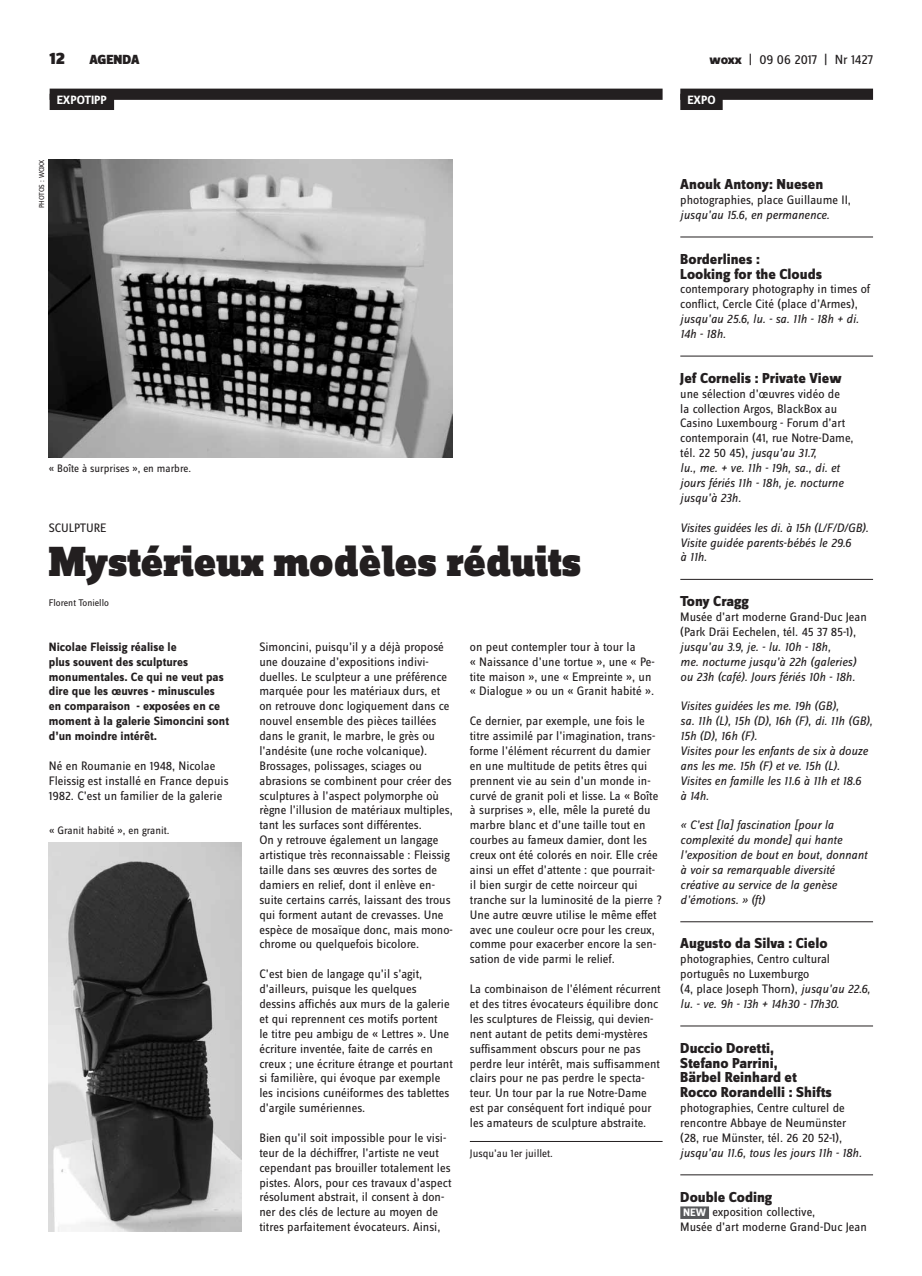
<style>
.page{position:relative;width:922px;height:1276px;background:#fff}
.page>*{position:absolute;margin:0;border:0;box-sizing:border-box;transform-origin:0 0}
.t1{font:900 43.75px "Zine Slab Dis";letter-spacing:-.01em;color:#231f20}
.t2{font:900 17.5px "Zine Sans Dis";color:#231f20}
.t3{font:800 15px/14.9px "Zine Sans Dis";color:#231f20}
.t4{font:13.75px "Zine Sans Dis";letter-spacing:-.01em;color:#231f20}
.t5{font:900 13.75px "Zine Sans Dis";color:#231f20}
.t6{font:12.75px/14.9px "Zine Sans Dis";color:#231f20}
.t7{font:italic 12.75px/14.9px "Zine Sans Dis";color:#231f20}
.t8{font:700 12.5px/14.9px "Zine Sans Dis";color:#231f20}
.t9{font:700 12.5px "Zine Sans Dis";color:#fff}
.t10{font:11.25px "Zine Sans Dis";color:#231f20}
.t11{font:10px "Zine Sans Dis";color:#231f20}
.t12{font:7.5px "Zine Sans Dis";color:#231f20}
.s1{font-weight:800}
.s2{font-style:italic}
.s3{font-weight:700;font-size:11.25px;color:#fff}
</style>
<div class="page">
<div style="left:50px;top:89px;width:612px;height:11px;background:#231f20"></div>
<div style="left:50px;top:94px;width:64px;height:16px;background:#231f20"></div>
<img style="left:49px;top:842px;width:192px;height:389px">
<hr style="left:469px;top:1141px;width:193px;height:1px;background:#231f20">
<div style="left:680px;top:89px;width:192px;height:11px;background:#231f20"></div>
<div style="left:680px;top:94px;width:42px;height:16px;background:#231f20"></div>
<img style="left:49px;top:159px;width:403px;height:298px">
<hr style="left:680px;top:237px;width:192px;height:1px;background:#231f20">
<hr style="left:680px;top:356px;width:192px;height:1px;background:#231f20">
<hr style="left:680px;top:579px;width:192px;height:1px;background:#231f20">
<hr style="left:680px;top:921px;width:192px;height:1px;background:#231f20">
<hr style="left:680px;top:1025px;width:192px;height:1px;background:#231f20">
<hr style="left:680px;top:1174px;width:192px;height:1px;background:#231f20">
<div style="left:680px;top:1206px;width:28px;height:13px;background:#58595b"></div>
<h2 class="t2" style="left:50px;top:49px;width:17px">12</h2>
<p class="t5" style="left:89px;top:53px;width:52px">AGENDA</p>
<p class="t4" style="left:709px;top:53px;width:165px"><span class="s1">woxx</span> | 09 06 2017 | Nr 1427</p>
<p class="t9" style="left:57px;top:93px;width:52px">EXPOTIPP</p>
<p class="t9" style="left:687px;top:93px;width:30px">EXPO</p>
<p class="t12" style="left:38px;top:208px;width:50px;rotate:-90deg">Photos : woxx</p>
<p class="t10" style="left:49px;top:462px;width:144px">« Boîte à surprises », en marbre.</p>
<p class="t6" style="left:49px;top:520px;width:14px">Sculpture</p>
<h1 class="t1" style="left:49px;top:539px;width:533px">Mystérieux modèles réduits</h1>
<p class="t11" style="left:49px;top:597px;width:62px">Florent Toniello</p>
<p class="t8" style="left:49px;top:640px;width:181px">Nicolae Fleissig réalise le<br>plus souvent des sculptures monumentales. Ce qui ne veut pas dire que les œuvres - minuscules en comparaison - exposées en ce moment à la galerie Simoncini sont d’un moindre intérêt.</p>
<p class="t6" style="left:49px;top:759px;width:181px">Né en Roumanie en 1948, Nicolae<br>Fleissig est installé en France depuis<br>1982. C’est un familier de la galerie</p>
<p class="t10" style="left:49px;top:824px;width:122px">« Granit habité », en granit.</p>
<p class="t6" style="left:259px;top:640px;width:195px">Simoncini, puisqu’il y a déjà proposé une douzaine d’expositions indivi&shy;duelles. Le sculpteur a une préférence marquée pour les matériaux durs, et on retrouve donc logiquement dans ce nouvel ensemble des pièces taillées dans le granit, le marbre, le grès ou l’andésite (une roche volcanique).<br>Brossages, polissages, sciages ou abrasions se combinent pour créer des sculptures à l’aspect polymorphe où règne l’illusion de matériaux multiples, tant les surfaces sont différentes.<br>On y retrouve également un langage artistique très reconnaissable : Fleissig taille dans ses œuvres des sortes de damiers en relief, dont il enlève en&shy;suite certains carrés, laissant des trous qui forment autant de crevasses. Une espèce de mosaïque donc, mais mono&shy;chrome ou quelquefois bicolore.</p>
<p class="t6" style="left:259px;top:967px;width:195px">C’est bien de langage qu’il s’agit, d’ailleurs, puisque les quelques dessins affichés aux murs de la galerie et qui reprennent ces motifs portent<br>le titre peu ambigu de « Lettres ». Une écriture inventée, faite de carrés en creux ; une écriture étrange et pourtant si familière, qui évoque par exemple les incisions cunéiformes des tablettes d’argile sumériennes.</p>
<p class="t6" style="left:259px;top:1131px;width:194px">Bien qu’il soit impossible pour le visi&shy;teur de la déchiffrer, l’artiste ne veut cependant pas brouiller totalement les pistes. Alors, pour ces travaux d’aspect résolument abstrait, il consent à don&shy;ner des clés de lecture au moyen de titres parfaitement évocateurs. Ainsi,</p>
<p class="t6" style="left:469px;top:640px;width:186px">on peut contempler tour à tour la<br>« Naissance d’une tortue », une « Pe&shy;tite maison », une « Empreinte », un « Dialogue » ou un « Granit habité ».</p>
<p class="t6" style="left:469px;top:714px;width:194px">Ce dernier, par exemple, une fois le titre assimilé par l’imagination, trans&shy;forme l’élément récurrent du damier en une multitude de petits êtres qui prennent vie au sein d’un monde in&shy;curvé de granit poli et lisse. La « Boîte à surprises », elle, mêle la pureté du marbre blanc et d’une taille tout en courbes au fameux damier, dont les creux ont été colorés en noir. Elle crée ainsi un effet d’attente : que pourrait&shy;il bien surgir de cette noirceur qui tranche sur la luminosité de la pierre ?<br>Une autre œuvre utilise le même effet avec une couleur ocre pour les creux, comme pour exacerber encore la sen&shy;sation de vide parmi le relief.</p>
<p class="t6" style="left:470px;top:982px;width:192px">La combinaison de l’élément récurrent et des titres évocateurs équilibre donc les sculptures de Fleissig, qui devien&shy;nent autant de petits demi-mystères suffisamment obscurs pour ne pas perdre leur intérêt, mais suffisamment clairs pour ne pas perdre le specta&shy;teur. Un tour par la rue Notre-Dame est par conséquent fort indiqué pour les amateurs de sculpture abstraite.</p>
<p class="t10" style="left:469px;top:1147px;width:85px">Jusqu’au 1er juillet.</p>
<p class="t3" style="left:680px;top:178px;width:144px">Anouk Antony: Nuesen</p>
<p class="t6" style="left:680px;top:193px;width:172px">photographies, place Guillaume II,</p>
<p class="t7" style="left:680px;top:207px;width:151px">jusqu’au 15.6, en permanence.</p>
<p class="t3" style="left:680px;top:252px;width:143px">Borderlines :<br>Looking for the Clouds</p>
<p class="t6" style="left:680px;top:282px;width:191px">contemporary photography in times of conflict, Cercle Cité (place d’Armes),</p>
<p class="t7" style="left:680px;top:312px;width:180px">jusqu’au 25.6, lu. - sa. 11h - 18h + di.<br>14h - 18h.</p>
<p class="t3" style="left:680px;top:371px;width:163px">Jef Cornelis : Private View</p>
<p class="t6" style="left:680px;top:387px;width:175px">une sélection d’œuvres vidéo de<br>la collection Argos, BlackBox au<br>Casino Luxembourg - Forum d’art contemporain (41, rue Notre-Dame, tél. 22 50 45), <span class="s2">jusqu’au 31.7,<br>lu., me. + ve. 11h - 19h, sa., di. et jours fériés 11h - 18h, je. nocturne jusqu’à 23h.</span></p>
<p class="t7" style="left:680px;top:520px;width:189px">Visites guidées les di. à 15h (L/F/D/GB).<br>Visite guidée parents-bébés le 29.6<br>à 11h.</p>
<p class="t3" style="left:680px;top:594px;width:70px">Tony Cragg</p>
<p class="t6" style="left:680px;top:610px;width:188px">Musée d’art moderne Grand-Duc Jean (Park Dräi Eechelen, tél. 45 37 85-1),</p>
<p class="t7" style="left:680px;top:639px;width:177px">jusqu’au 3.9, je. - lu. 10h - 18h,<br>me. nocturne jusqu’à 22h (galeries) ou 23h (café). Jours fériés 10h - 18h.</p>
<p class="t7" style="left:680px;top:699px;width:194px">Visites guidées les me. 19h (GB),<br>sa. 11h (L), 15h (D), 16h (F), di. 11h (GB),<br>15h (D), 16h (F).<br>Visites pour les enfants de six à douze ans les me. 15h (F) et ve. 15h (L).<br>Visites en famille les 11.6 à 11h et 18.6<br>à 14h.</p>
<p class="t7" style="left:680px;top:818px;width:188px">« C’est [la] fascination [pour la complexité du monde] qui hante l’exposition de bout en bout, donnant à voir sa remarquable diversité créative au service de la genèse d’émotions. » (ft)</p>
<p class="t3" style="left:680px;top:937px;width:149px">Augusto da Silva : Cielo</p>
<p class="t6" style="left:680px;top:952px;width:191px">photographies, Centro cultural português no Luxemburgo<br>(4, place Joseph Thorn), <span class="s2">jusqu’au 22.6, lu. - ve. 9h - 13h + 14h30 - 17h30.</span></p>
<p class="t3" style="left:680px;top:1041px;width:153px">Duccio Doretti,<br>Stefano Parrini,<br>Bärbel Reinhard et<br>Rocco Rorandelli : Shifts</p>
<p class="t6" style="left:680px;top:1101px;width:167px;text-align:justify">photographies, Centre culturel de rencontre Abbaye de Neumünster (28, rue Münster, tél. 26 20 52-1),</p>
<p class="t7" style="left:680px;top:1145px;width:183px">jusqu’au 11.6, tous les jours 11h - 18h.</p>
<p class="t3" style="left:680px;top:1190px;width:93px">Double Coding</p>
<p class="t6" style="left:680px;top:1205px;width:188px"><span class="s3">NEW</span> exposition collective,<br>Musée d’art moderne Grand-Duc Jean</p>
</div>
